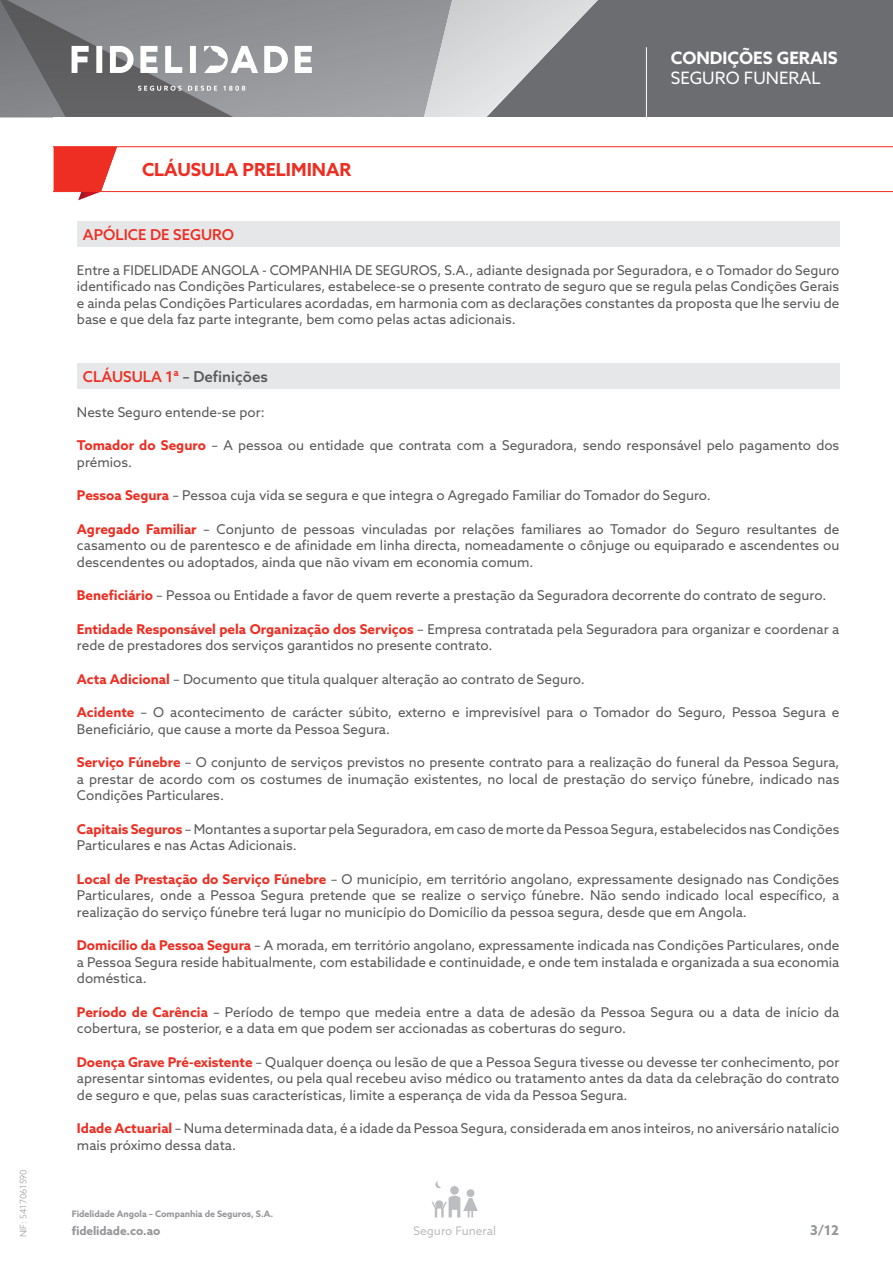
<style>
.page{position:relative;width:893px;height:1263px;background:#fff}
.page>*{position:absolute;margin:0;border:0;box-sizing:border-box;transform-origin:0 0}
.t1{font:700 18px "Azo Sans";color:#ee2e22}
.t2{font:700 17.1px "Azo Sans";color:#fff}
.t3{font:17.1px "Azo Sans";color:#fff}
.clausula{font:500 15px "Azo Sans";color:#57585a}
.clausula-2{font:500 15px "Azo Sans";color:#ee2e22}
.Texto_Normal{font:13.5px/16.5px "Azo Sans";color:#57585a}
.Indent_numero{font:13.5px/16.5px "Azo Sans";color:#57585a;text-align:justify}
.t4{font:700 13.5px "Azo Sans";color:#939598}
.t5{font:700 11.85px "Azo Sans";letter-spacing:-.01em;color:#939598}
.t6{font:11.85px "Azo Sans";color:#bcbdc0}
.t7{font:700 8.85px "Azo Sans";letter-spacing:-.005em;color:#939598}
.t8{font:300 8.85px "Azo Sans";letter-spacing:-.005em;color:#939598}
.s1{color:#ee2e22}
.s2{font-weight:700;color:#ee2e22}
</style>
<div class="page">
<svg style="left:312px;top:0;width:112px;height:117px;background:#97999c"></svg>
<svg style="left:424px;top:0;width:469px;height:117px;background:#868789"></svg>
<hr style="left:646px;top:47px;width:1px;height:72px;background:#fff">
<svg style="left:0;top:0;width:312px;height:117px;background:#8a8b8e"></svg>
<div style="left:450px;top:1186px;width:9px;height:9px;background:#bcbdc0;border-radius:50%"></div>
<svg style="left:435px;top:1181px;width:6px;height:7px"></svg>
<div style="left:467px;top:1189px;width:7px;height:8px;background:#bcbdc0;border-radius:50%"></div>
<svg style="left:432px;top:1196px;width:46px;height:21px"></svg>
<svg style="left:54px;top:147px;width:63px;height:53px"></svg>
<hr style="left:54px;top:146px;width:839px;height:1px;background:#ee2e22">
<hr style="left:54px;top:191px;width:839px;height:1px;background:#ee2e22">
<div style="left:77px;top:222px;width:762px;height:25px;background:#e6e7e9"></div>
<div style="left:77px;top:364px;width:762px;height:25px;background:#e6e7e9"></div>
<p class="t8" style="left:18px;top:1237px;width:70px;rotate:-90deg">NIF: 5417061590</p>
<p class="t1" style="left:142px;top:158px;width:211px">CLÁUSULA PRELIMINAR</p>
<p class="t2" style="left:671px;top:46px;width:168px">CONDIÇÕES GERAIS</p>
<p class="t3" style="left:671px;top:67px;width:151px">SEGURO FUNERAL</p>
<p class="clausula-2" style="left:83px;top:225px;width:153px">APÓLICE DE SEGURO</p>
<p class="Indent_numero" style="left:77px;top:261px;width:764px">Entre a FIDELIDADE ANGOLA - COMPANHIA DE SEGUROS, S.A., adiante designada por Seguradora, e o Tomador do Seguro identificado nas Condições Particulares, estabelece-se o presente contrato de seguro que se regula pelas Condições Gerais e ainda pelas Condições Particulares acordadas, em harmonia com as declarações constantes da proposta que lhe serviu de base e que dela faz parte integrante, bem como pelas actas adicionais.</p>
<p class="clausula" style="left:83px;top:367px;width:187px"><span class="s1">CLÁUSULA 1ª</span> – Definições</p>
<p class="Texto_Normal" style="left:77px;top:403px;width:189px">Neste Seguro entende-se por:</p>
<p class="Texto_Normal" style="left:77px;top:437px;width:764px"><span class="s2">Tomador do Seguro</span> – A pessoa ou entidade que contrata com a Seguradora, sendo responsável pelo pagamento dos prémios.</p>
<p class="Texto_Normal" style="left:77px;top:487px;width:635px"><span class="s2">Pessoa Segura</span> – Pessoa cuja vida se segura e que integra o Agregado Familiar do Tomador do Seguro.</p>
<p class="Texto_Normal" style="left:77px;top:520px;width:764px;text-align:justify"><span class="s2">Agregado Familiar</span> – Conjunto de pessoas vinculadas por relações familiares ao Tomador do Seguro resultantes de casamento ou de parentesco e de afinidade em linha directa, nomeadamente o cônjuge ou equiparado e ascendentes ou descendentes ou adoptados, ainda que não vivam em economia comum.</p>
<p class="Texto_Normal" style="left:77px;top:587px;width:751px"><span class="s2">Beneficiário</span> – Pessoa ou Entidade a favor de quem reverte a prestação da Seguradora decorrente do contrato de seguro.</p>
<p class="Texto_Normal" style="left:77px;top:620px;width:764px"><span class="s2">Entidade Responsável pela Organização dos Serviços</span> – Empresa contratada pela Seguradora para organizar e coordenar a rede de prestadores dos serviços garantidos no presente contrato.</p>
<p class="Texto_Normal" style="left:77px;top:670px;width:509px"><span class="s2">Acta Adicional</span> – Documento que titula qualquer alteração ao contrato de Seguro.</p>
<p class="Texto_Normal" style="left:77px;top:704px;width:764px"><span class="s2">Acidente</span> – O acontecimento de carácter súbito, externo e imprevisível para o Tomador do Seguro, Pessoa Segura e<br>Beneficiário, que cause a morte da Pessoa Segura.</p>
<p class="Texto_Normal" style="left:77px;top:754px;width:764px;text-align:justify"><span class="s2">Serviço Fúnebre</span> – O conjunto de serviços previstos no presente contrato para a realização do funeral da Pessoa Segura, a prestar de acordo com os costumes de inumação existentes, no local de prestação do serviço fúnebre, indicado nas Condições Particulares.</p>
<p class="Texto_Normal" style="left:77px;top:820px;width:764px"><span class="s2">Capitais Seguros</span> – Montantes a suportar pela Seguradora, em caso de morte da Pessoa Segura, estabelecidos nas Condições<br>Particulares e nas Actas Adicionais.</p>
<p class="Texto_Normal" style="left:77px;top:870px;width:764px;text-align:justify"><span class="s2">Local de Prestação do Serviço Fúnebre</span> – O município, em território angolano, expressamente designado nas Condições Particulares, onde a Pessoa Segura pretende que se realize o serviço fúnebre. Não sendo indicado local específico, a realização do serviço fúnebre terá lugar no município do Domicílio da pessoa segura, desde que em Angola.</p>
<p class="Texto_Normal" style="left:77px;top:937px;width:764px;text-align:justify"><span class="s2">Domicílio da Pessoa Segura</span> – A morada, em território angolano, expressamente indicada nas Condições Particulares, onde a Pessoa Segura reside habitualmente, com estabilidade e continuidade, e onde tem instalada e organizada a sua economia doméstica.</p>
<p class="Texto_Normal" style="left:77px;top:1003px;width:764px"><span class="s2">Período de Carência</span> – Período de tempo que medeia entre a data de adesão da Pessoa Segura ou a data de início da cobertura, se posterior, e a data em que podem ser accionadas as coberturas do seguro.</p>
<p class="Texto_Normal" style="left:77px;top:1053px;width:764px;text-align:justify"><span class="s2">Doença Grave Pré-existente</span> – Qualquer doença ou lesão de que a Pessoa Segura tivesse ou devesse ter conhecimento, por apresentar sintomas evidentes, ou pela qual recebeu aviso médico ou tratamento antes da data da celebração do contrato de seguro e que, pelas suas características, limite a esperança de vida da Pessoa Segura.</p>
<p class="Texto_Normal" style="left:77px;top:1120px;width:764px"><span class="s2">Idade Actuarial</span> – Numa determinada data, é a idade da Pessoa Segura, considerada em anos inteiros, no aniversário natalício mais próximo dessa data.</p>
<p class="t7" style="left:72px;top:1208px;width:203px">Fidelidade Angola – Companhia de Seguros, S.A.</p>
<p class="t5" style="left:72px;top:1223px;width:90px">fidelidade.co.ao</p>
<p class="t6" style="left:413px;top:1223px;width:84px">Seguro Funeral</p>
<p class="t4" style="left:810px;top:1221px;width:30px">3/12</p>
</div>
